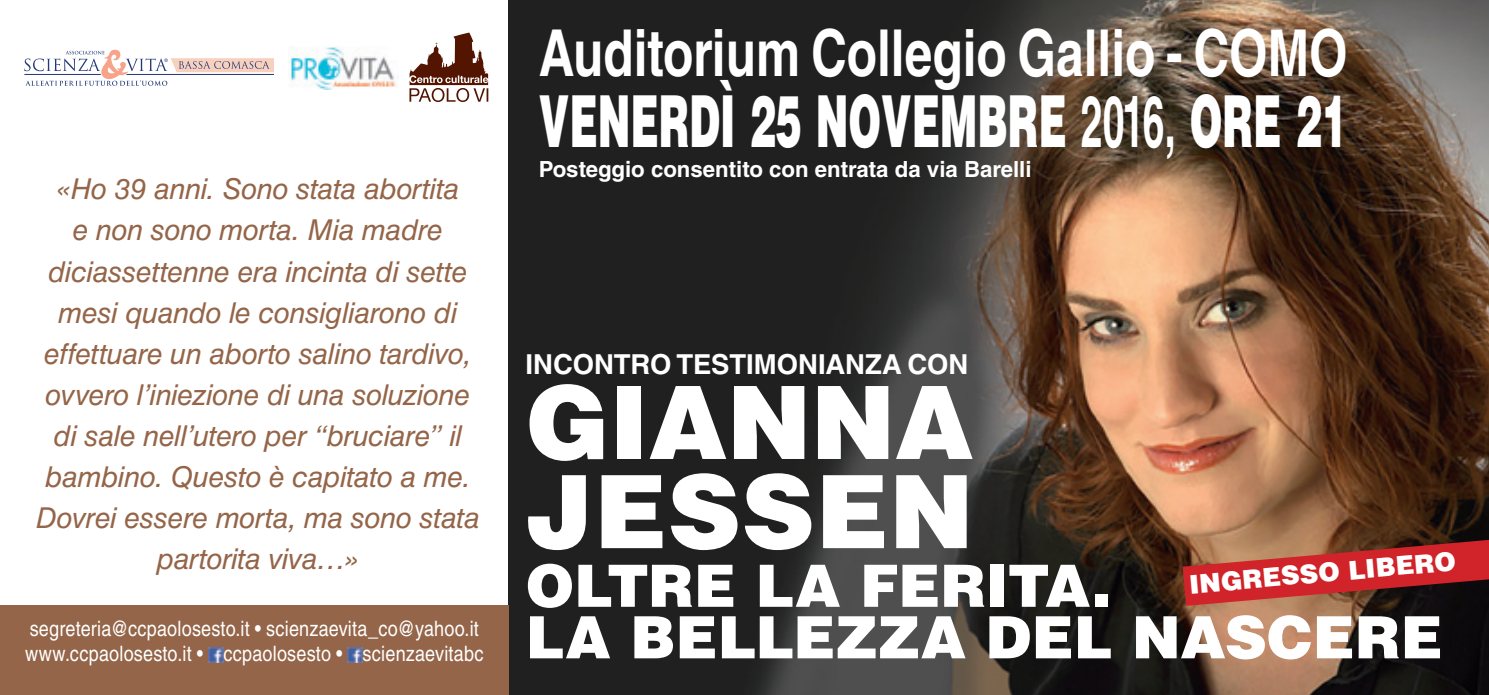
<style>
.page{position:relative;width:1489px;height:695px;background:#fff}
.page>*{position:absolute;margin:0;border:0;box-sizing:border-box;transform-origin:0 0}
.t1{font:900 101.25px "Helvetica LT Std";color:#fff}
.t2{font:900 71.75px "Helvetica LT Std";color:#fff;scale:.55 1}
.t3{font:700 64.75px "Helvetica LT Std";color:#fff;scale:.77 1}
.t4{font:900 58.25px "Helvetica LT Std";color:#fff}
.t5{font:italic 28.75px/41px "Helvetica LT Std";letter-spacing:-.015em;color:#946548;text-align:center}
.t6{font:700 27.5px "Helvetica LT Std";letter-spacing:-.005em;color:#fff}
.t7{font:900 25.75px "Helvetica LT Std";color:#fff}
.t8{font:700 22.25px "Helvetica LT Std";color:#fff}
.t9{font:21.25px "Helvetica LT Std";letter-spacing:.01em;color:#fff;scale:.85 1}
.s1{font-weight:700}
</style>
<div class="page">
<img style="left:508px;top:0;width:980px;height:694px">
<div style="left:0;top:605px;width:508px;height:89px;background:#946548"></div>
<img style="left:208px;top:647px;width:15px;height:15px">
<img style="left:347px;top:647px;width:15px;height:15px">
<svg style="left:1182px;top:539px;width:306px;height:66px;background:#a7342e"></svg>
<hr style="left:24px;top:140px;width:249px;height:1px;background:#243a77">
<svg style="left:24px;top:49px;width:249px;height:37px"></svg>
<img style="left:288px;top:47px;width:111px;height:43px">
<svg style="left:409px;top:32px;width:79px;height:70px"></svg>
<p class="t5" style="left:36px;top:169px;width:445px">«Ho 39 anni. Sono stata abortita<br>e non sono morta. Mia madre diciassettenne era incinta di sette mesi quando le consigliarono di effettuare un aborto salino tardivo, ovvero l’iniezione di una soluzione di sale nell’utero per “bruciare” il bambino. Questo è capitato a me.<br>Dovrei essere morta, ma sono stata partorita viva…»</p>
<p class="t9" style="left:30px;top:615px;width:530px">segreteria@ccpaolosesto.it • scienzaevita_co@yahoo.it</p>
<p class="t9" style="left:25px;top:641px;width:540px">www.ccpaolosesto.it • ccpaolosesto • scienzaevitabc</p>
<p class="t3" style="left:538px;top:14px;width:1052px">Auditorium Collegio Gallio - COMO</p>
<p class="t2" style="left:538px;top:75px;width:1472px">VENERDÌ 25 NOVEMBRE <span class="s1">2016,</span> ORE 21</p>
<p class="t8" style="left:538px;top:155px;width:494px">Posteggio consentito con entrata da via Barelli</p>
<p class="t6" style="left:525px;top:347px;width:444px">INCONTRO TESTIMONIANZA CON</p>
<p class="t1" style="left:525px;top:356px;width:449px">GIANNA</p>
<p class="t1" style="left:525px;top:445px;width:449px">JESSEN</p>
<p class="t7" style="left:1187px;top:567px;width:269px;rotate:-5deg">INGRESSO LIBERO</p>
<p class="t4" style="left:525px;top:547px;width:587px">OLTRE LA FERITA.</p>
<p class="t4" style="left:525px;top:599px;width:918px">LA BELLEZZA DEL NASCERE</p>
</div>
